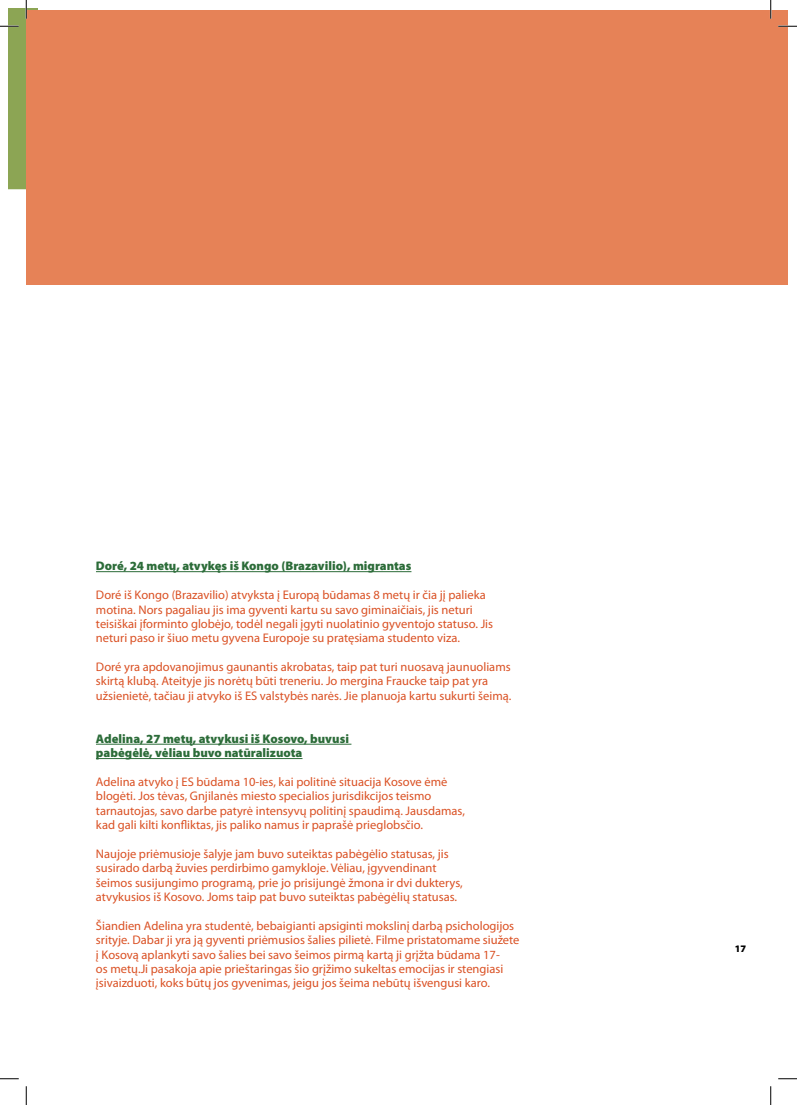
<style>
.page{position:relative;width:797px;height:1105px;background:#fff}
.page>*{position:absolute;margin:0;border:0;box-sizing:border-box;transform-origin:0 0}
.t1{font:12.5px/14.4px "Myriad Pro";color:#da5124}
.t2{font:900 12.5px/14.4px "Myriad Pro";color:#2c6c39}
.t3{font:900 10px "Myriad Pro";color:#000}
</style>
<div class="page">
<svg style="left:9px;top:101px;width:17px;height:88px"></svg>
<div style="left:9px;top:9px;width:29px;height:92px;background:#8ca554"></div>
<hr style="left:96px;top:571px;width:315px;height:1px;background:#2c6c39">
<hr style="left:96px;top:744px;width:255px;height:1px;background:#2c6c39">
<hr style="left:96px;top:758px;width:206px;height:1px;background:#2c6c39">
<div style="left:26px;top:11px;width:761px;height:274px;background:#e68257"></div>
<svg style="left:0;top:25px;width:19px;height:2px"></svg>
<svg style="left:778px;top:25px;width:19px;height:2px"></svg>
<svg style="left:0;top:1078px;width:19px;height:1px"></svg>
<svg style="left:778px;top:1078px;width:19px;height:1px"></svg>
<svg style="left:25px;top:0;width:2px;height:19px"></svg>
<svg style="left:25px;top:1086px;width:2px;height:19px"></svg>
<svg style="left:770px;top:0;width:1px;height:19px"></svg>
<svg style="left:770px;top:1086px;width:1px;height:19px"></svg>
<p class="t2" style="left:96px;top:559px;width:317px">Doré, 24 metų, atvykęs iš Kongo (Brazavilio), migrantas</p>
<p class="t1" style="left:96px;top:588px;width:399px">Doré iš Kongo (Brazavilio) atvyksta į Europą būdamas 8 metų ir čia jį palieka motina. Nors pagaliau jis ima gyventi kartu su savo giminaičiais, jis neturi teisiškai įforminto globėjo, todėl negali įgyti nuolatinio gyventojo statuso. Jis neturi paso ir šiuo metu gyvena Europoje su pratęsiama studento viza.</p>
<p class="t1" style="left:96px;top:659px;width:417px">Doré yra apdovanojimus gaunantis akrobatas, taip pat turi nuosavą jaunuoliams skirtą klubą. Ateityje jis norėtų būti treneriu. Jo mergina Fraucke taip pat yra užsienietė, tačiau ji atvyko iš ES valstybės narės. Jie planuoja kartu sukurti šeimą.</p>
<p class="t2" style="left:96px;top:732px;width:254px">Adelina, 27 metų, atvykusi iš Kosovo, buvusi pabėgėlė, vėliau buvo natūralizuota</p>
<p class="t1" style="left:96px;top:774px;width:370px">Adelina atvyko į ES būdama 10-ies, kai politinė situacija Kosove ėmė blogėti. Jos tėvas, Gnjilanės miesto specialios jurisdikcijos teismo tarnautojas, savo darbe patyrė intensyvų politinį spaudimą. Jausdamas, kad gali kilti konfliktas, jis paliko namus ir paprašė prieglobsčio.</p>
<p class="t1" style="left:96px;top:846px;width:368px">Naujoje priėmusioje šalyje jam buvo suteiktas pabėgėlio statusas, jis susirado darbą žuvies perdirbimo gamykloje. Vėliau, įgyvendinant šeimos susijungimo programą, prie jo prisijungė žmona ir dvi dukterys, atvykusios iš Kosovo. Joms taip pat buvo suteiktas pabėgėlių statusas.</p>
<p class="t1" style="left:96px;top:918px;width:425px">Šiandien Adelina yra studentė, bebaigianti apsiginti mokslinį darbą psichologijos srityje. Dabar ji yra ją gyventi priėmusios šalies pilietė. Filme pristatomame siužete į Kosovą aplankyti savo šalies bei savo šeimos pirmą kartą ji grįžta būdama 17-<br>os metų.Ji pasakoja apie prieštaringas šio grįžimo sukeltas emocijas ir stengiasi įsivaizduoti, koks būtų jos gyvenimas, jeigu jos šeima nebūtų išvengusi karo.</p>
<p class="t3" style="left:734px;top:942px;width:13px">17</p>
</div>
